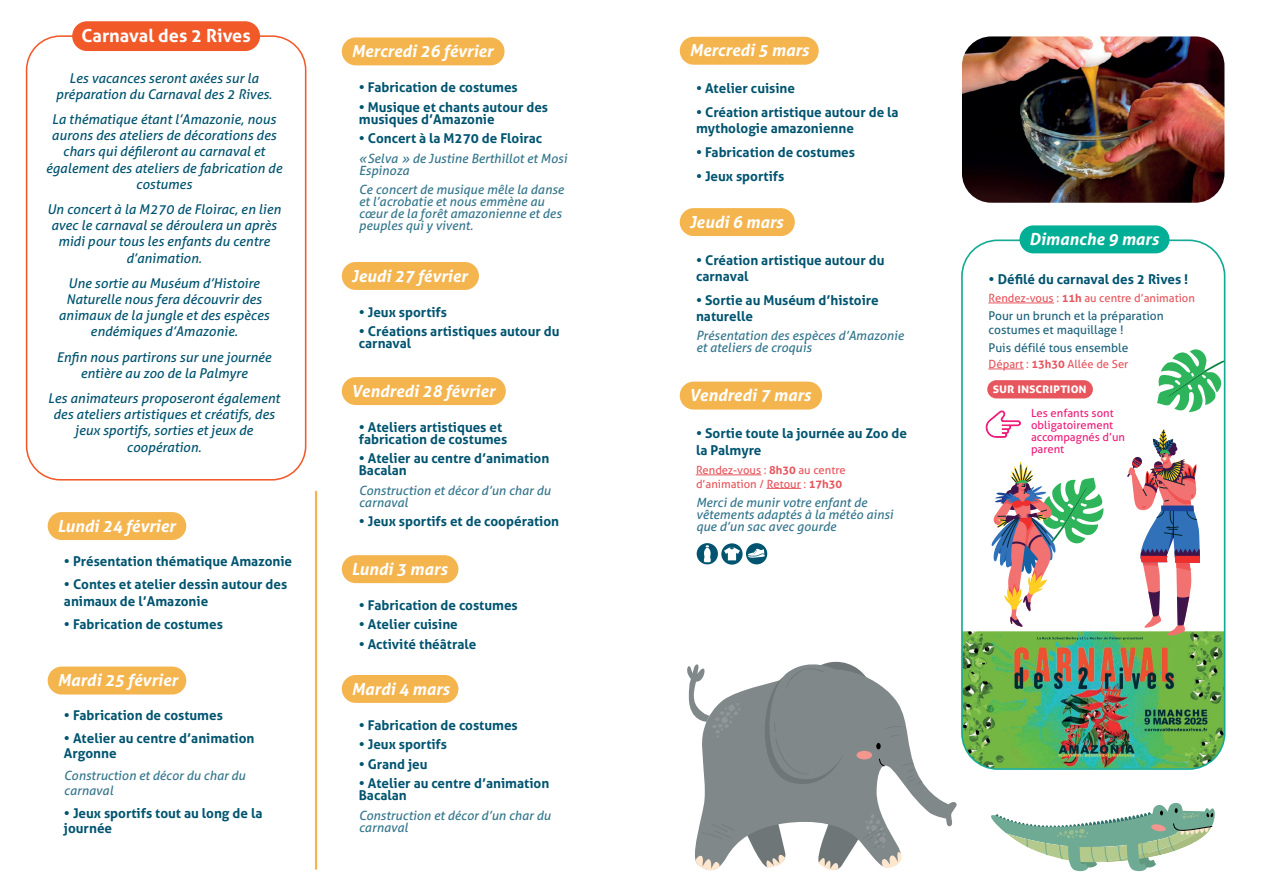
<style>
.page{position:relative;width:1263px;height:893px;background:#fff}
.page>*{position:absolute;margin:0;border:0;box-sizing:border-box;transform-origin:0 0}
.t1{font:700 18px "Aller";color:#fff}
.t2{font:italic 700 16.65px "Aller";color:#fff}
.t3{font:700 13.5px/12px "Aller";color:#005470}
.t4{font:italic 13.5px/16.2px "Aller";color:#005470;text-align:center}
.t5{font:700 13.5px "Aller";color:#fff}
.t6{font:italic 12.75px/12px "Aller";color:rgb(0 84 112/.8)}
.t7{font:12px/13.5px "Aller";color:#1d637d}
.t8{font:11.25px/13.5px "Aller";color:#e7565d}
.t9{font:11.25px/12px "Aller";color:#ee1e7b}
.s1{font-weight:700}
</style>
<div class="page">
<img style="left:962px;top:631px;width:263px;height:138px">
<div style="left:26px;top:35px;width:280px;height:446px;border:2px solid #f15929;border-radius:34px"></div>
<div style="left:961px;top:239px;width:264px;height:531px;border:2px solid #15aa93;border-radius:36px"></div>
<hr style="left:315px;top:492px;width:2px;height:377px;background:#f4b54f">
<div style="left:746px;top:543px;width:21px;height:21px;background:#005470;border-radius:50%"></div>
<svg style="left:748px;top:549px;width:17px;height:9px"></svg>
<svg style="left:721px;top:543px;width:22px;height:22px"></svg>
<svg style="left:724px;top:548px;width:16px;height:12px"></svg>
<div style="left:697px;top:543px;width:21px;height:21px;background:#005470;border-radius:50%"></div>
<svg style="left:704px;top:545px;width:7px;height:17px"></svg>
<div style="left:987px;top:380px;width:106px;height:18px;background:#e7565d;border-radius:9px"></div>
<div style="left:342px;top:37px;width:162px;height:28px;background:#f4b54f;border-radius:14px"></div>
<div style="left:342px;top:262px;width:137px;height:28px;background:#f4b54f;border-radius:14px"></div>
<div style="left:342px;top:377px;width:164px;height:28px;background:#f4b54f;border-radius:14px"></div>
<div style="left:342px;top:555px;width:116px;height:28px;background:#f4b54f;border-radius:14px"></div>
<div style="left:342px;top:675px;width:116px;height:28px;background:#f4b54f;border-radius:14px"></div>
<svg style="left:985px;top:410px;width:36px;height:28px"></svg>
<div style="left:680px;top:37px;width:139px;height:28px;background:#f4b54f;border-radius:14px"></div>
<div style="left:680px;top:208px;width:115px;height:28px;background:#f4b54f;border-radius:14px"></div>
<hr style="left:988px;top:303px;width:66px;height:1px;background:#e7565d">
<hr style="left:988px;top:369px;width:35px;height:1px;background:#e7565d">
<div style="left:1019px;top:225px;width:150px;height:28px;background:#00af96;border-radius:14px"></div>
<hr style="left:696px;top:475px;width:65px;height:1px;background:#e7565d">
<hr style="left:767px;top:488px;width:34px;height:1px;background:#e7565d">
<div style="left:680px;top:382px;width:142px;height:28px;background:#f4b54f;border-radius:14px"></div>
<div style="left:48px;top:512px;width:138px;height:28px;background:#f4b54f;border-radius:14px"></div>
<div style="left:48px;top:667px;width:138px;height:27px;background:#f4b54f;border-radius:14px"></div>
<div style="left:72px;top:21px;width:188px;height:30px;background:#f15929;border-radius:15px"></div>
<svg style="left:1157px;top:347px;width:68px;height:66px"></svg>
<svg style="left:991px;top:461px;width:113px;height:166px"></svg>
<svg style="left:1127px;top:429px;width:73px;height:206px"></svg>
<svg style="left:991px;top:803px;width:224px;height:69px"></svg>
<svg style="left:695px;top:687px;width:262px;height:179px"></svg>
<svg style="left:695px;top:855px;width:25px;height:16px"></svg>
<svg style="left:741px;top:807px;width:46px;height:61px"></svg>
<svg style="left:687px;top:664px;width:54px;height:74px"></svg>
<div style="left:701px;top:832px;width:22px;height:7px;background:#81888a"></div>
<div style="left:714px;top:830px;width:17px;height:8px;background:#81888a"></div>
<div style="left:710px;top:823px;width:18px;height:9px;background:#81888a"></div>
<svg style="left:721px;top:824px;width:14px;height:7px"></svg>
<svg style="left:813px;top:811px;width:90px;height:60px"></svg>
<svg style="left:873px;top:835px;width:8px;height:7px"></svg>
<svg style="left:874px;top:841px;width:8px;height:7px"></svg>
<svg style="left:754px;top:661px;width:168px;height:132px"></svg>
<img style="left:962px;top:36px;width:262px;height:167px">
<h1 class="t1" style="left:82px;top:25px;width:171px">Carnaval des 2 Rives</h1>
<p class="t4" style="left:56px;top:70px;width:218px">Les vacances seront axées sur la préparation du Carnaval des 2 Rives.</p>
<p class="t4" style="left:46px;top:111px;width:238px">La thématique étant l’Amazonie, nous aurons des ateliers de décorations des chars qui défileront au carnaval et également des ateliers de fabrication de costumes</p>
<p class="t4" style="left:47px;top:201px;width:235px">Un concert à la M270 de Floirac, en lien avec le carnaval se déroulera un après midi pour tous les enfants du centre d’animation.</p>
<p class="t4" style="left:58px;top:275px;width:212px">Une sortie au Muséum d’Histoire<br>Naturelle nous fera découvrir des animaux de la jungle et des espèces endémiques d’Amazonie.</p>
<p class="t4" style="left:56px;top:349px;width:216px">Enfin nous partirons sur une journée entière au zoo de la Palmyre</p>
<p class="t4" style="left:48px;top:390px;width:233px">Les animateurs proposeront également des ateliers artistiques et créatifs, des jeux sportifs, sorties et jeux de coopération.</p>
<p class="t2" style="left:57px;top:515px;width:119px">Lundi 24 février</p>
<p class="t3" style="left:64px;top:555px;width:230px">• Présentation thématique Amazonie</p>
<p class="t3" style="left:64px;top:576px;width:225px;line-height:16.2px">• Contes et atelier dessin autour des animaux de l’Amazonie</p>
<p class="t3" style="left:64px;top:618px;width:161px">• Fabrication de costumes</p>
<p class="t2" style="left:57px;top:670px;width:122px">Mardi 25 février</p>
<p class="t3" style="left:64px;top:709px;width:161px">• Fabrication de costumes</p>
<p class="t3" style="left:64px;top:730px;width:192px;line-height:15px">• Atelier au centre d’animation<br>Argonne</p>
<p class="t6" style="left:64px;top:768px;width:183px;line-height:15px">Construction et décor du char du carnaval</p>
<p class="t3" style="left:64px;top:805px;width:200px;line-height:15px">• Jeux sportifs tout au long de la journée</p>
<p class="t2" style="left:351px;top:41px;width:143px">Mercredi 26 février</p>
<p class="t3" style="left:359px;top:81px;width:161px">• Fabrication de costumes</p>
<p class="t3" style="left:359px;top:101px;width:191px">• Musique et chants autour des musiques d’Amazonie</p>
<p class="t3" style="left:359px;top:132px;width:185px">• Concert à la M270 de Floirac</p>
<p class="t6" style="left:359px;top:152px;width:210px">« Selva » de Justine Berthillot et Mosi<br>Espinoza</p>
<p class="t6" style="left:359px;top:184px;width:207px">Ce concert de musique mêle la danse et l’acrobatie et nous emmène au cœur de la forêt amazonienne et des peuples qui y vivent.</p>
<p class="t2" style="left:351px;top:265px;width:117px">Jeudi 27 février</p>
<p class="t3" style="left:359px;top:306px;width:90px">• Jeux sportifs</p>
<p class="t3" style="left:359px;top:325px;width:202px">• Créations artistiques autour du carnaval</p>
<p class="t2" style="left:351px;top:380px;width:145px">Vendredi 28 février</p>
<p class="t3" style="left:359px;top:421px;width:150px">• Ateliers artistiques et fabrication de costumes</p>
<p class="t3" style="left:359px;top:452px;width:192px">• Atelier au centre d’animation<br>Bacalan</p>
<p class="t6" style="left:359px;top:484px;width:193px">Construction et décor d’un char du carnaval</p>
<p class="t3" style="left:359px;top:515px;width:202px">• Jeux sportifs et de coopération</p>
<p class="t2" style="left:351px;top:558px;width:97px">Lundi 3 mars</p>
<p class="t3" style="left:359px;top:599px;width:161px">• Fabrication de costumes</p>
<p class="t3" style="left:359px;top:618px;width:101px">• Atelier cuisine</p>
<p class="t3" style="left:359px;top:638px;width:119px">• Activité théâtrale</p>
<p class="t2" style="left:351px;top:678px;width:100px">Mardi 4 mars</p>
<p class="t3" style="left:359px;top:719px;width:161px">• Fabrication de costumes</p>
<p class="t3" style="left:359px;top:738px;width:90px">• Jeux sportifs</p>
<p class="t3" style="left:359px;top:758px;width:70px">• Grand jeu</p>
<p class="t3" style="left:359px;top:777px;width:192px">• Atelier au centre d’animation<br>Bacalan</p>
<p class="t6" style="left:359px;top:809px;width:193px">Construction et décor d’un char du carnaval</p>
<p class="t2" style="left:689px;top:40px;width:121px">Mercredi 5 mars</p>
<p class="t3" style="left:696px;top:83px;width:101px">• Atelier cuisine</p>
<p class="t3" style="left:696px;top:104px;width:204px;line-height:16.2px">• Création artistique autour de la mythologie amazonienne</p>
<p class="t3" style="left:696px;top:146px;width:161px">• Fabrication de costumes</p>
<p class="t3" style="left:696px;top:170px;width:90px">• Jeux sportifs</p>
<p class="t2" style="left:689px;top:211px;width:95px">Jeudi 6 mars</p>
<p class="t3" style="left:696px;top:252px;width:190px;line-height:16.2px">• Création artistique autour du carnaval</p>
<p class="t3" style="left:696px;top:292px;width:184px;line-height:16.2px">• Sortie au Muséum d’histoire naturelle</p>
<p class="t6" style="left:696px;top:330px;width:209px">Présentation des espèces d’Amazonie et ateliers de croquis</p>
<p class="t2" style="left:689px;top:385px;width:123px">Vendredi 7 mars</p>
<p class="t3" style="left:696px;top:425px;width:213px;line-height:16.2px">• Sortie toute la journée au Zoo de la Palmyre</p>
<p class="t8" style="left:696px;top:463px;width:151px">Rendez-vous : <span class="s1">8h30</span> au centre d’animation / Retour : <span class="s1">17h30</span></p>
<p class="t6" style="left:696px;top:496px;width:199px">Merci de munir votre enfant de vêtements adaptés à la météo ainsi que d’un sac avec gourde</p>
<p class="t2" style="left:1029px;top:229px;width:131px">Dimanche 9 mars</p>
<p class="t3" style="left:988px;top:273px;width:201px">• Défilé du carnaval des 2 Rives !</p>
<p class="t8" style="left:988px;top:291px;width:208px">Rendez-vous : <span class="s1">11h</span> au centre d’animation</p>
<p class="t7" style="left:988px;top:309px;width:177px">Pour un brunch et la préparation costumes et maquillage !</p>
<p class="t7" style="left:988px;top:341px;width:141px">Puis défilé tous ensemble</p>
<p class="t8" style="left:988px;top:357px;width:141px">Départ : <span class="s1">13h30</span> Allée de Ser</p>
<p class="t9" style="left:1031px;top:407px;width:96px">Les enfants sont obligatoirement accompagnés d’un parent</p>
<p class="t5" style="left:993px;top:380px;width:96px">SUR INSCRIPTION</p>
</div>
